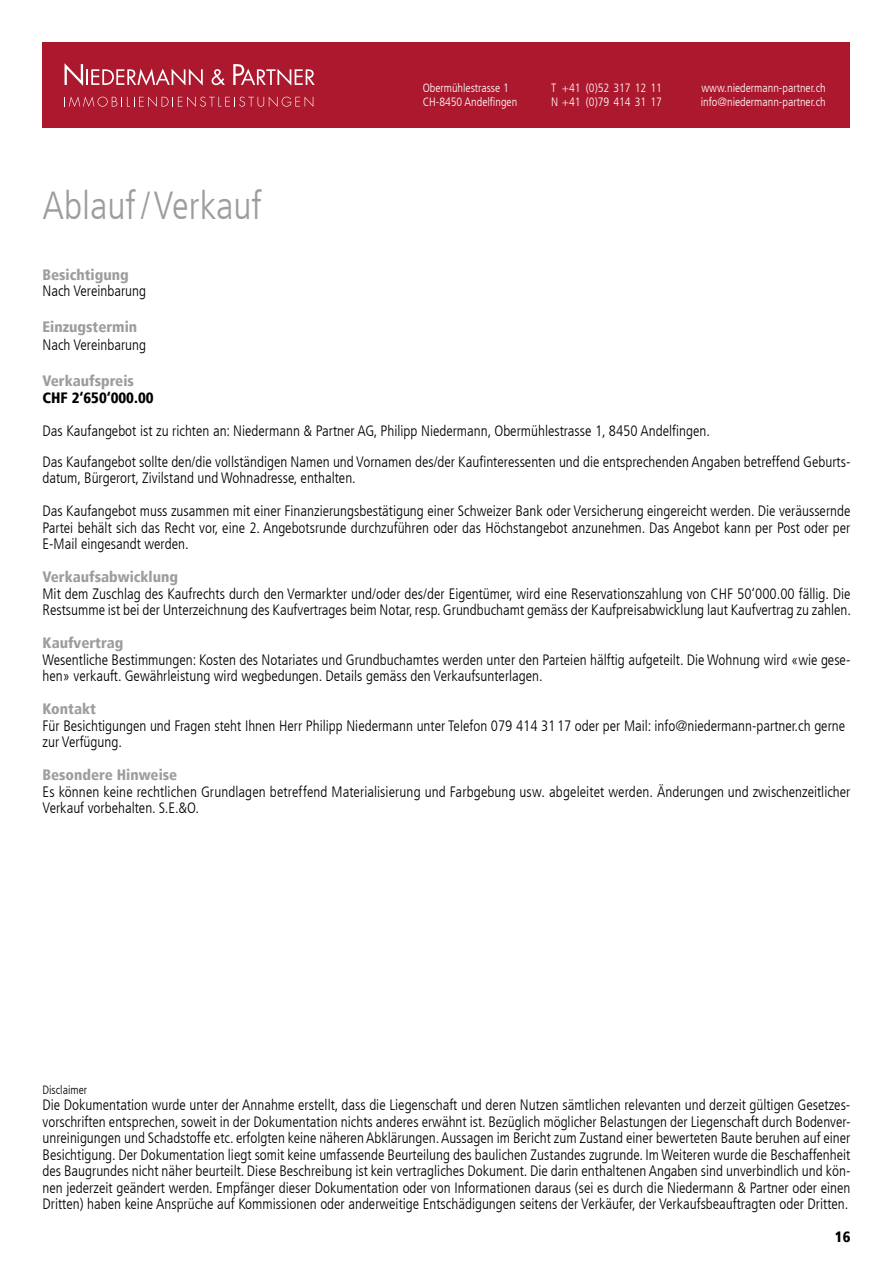
<style>
.page{position:relative;width:893px;height:1263px;background:#fff}
.page>*{position:absolute;margin:0;border:0;box-sizing:border-box;transform-origin:0 0}
.t1{font:300 condensed 39px "Frutiger LT";color:#9d9d9c}
.t2{font:300 condensed 15px/16.5px "Frutiger LT";color:#000}
.t3{font:900 condensed 15px "Frutiger LT";color:#9d9d9c}
.t4{font:900 condensed 15px "Frutiger LT";color:#000}
.t5{font:300 condensed 12px/14.4px "Frutiger LT";color:#fff}
.t6{font:300 condensed 12px "Frutiger LT";color:#000}
</style>
<div class="page">
<div style="left:43px;top:43px;width:807px;height:85px;background:#ac182d"></div>
<svg style="left:212px;top:69px;width:13px;height:16px"></svg>
<svg style="left:65px;top:64px;width:138px;height:22px"></svg>
<svg style="left:233px;top:64px;width:82px;height:22px"></svg>
<svg style="left:69px;top:96px;width:244px;height:11px"></svg>
<h1 class="t1" style="left:43px;top:183px;width:221px">Ablauf/Verkauf</h1>
<p class="t5" style="left:551px;top:81px;width:112px">T +41 (0)52 317 12 11<br>N +41 (0)79 414 31 17</p>
<p class="t5" style="left:423px;top:81px;width:96px">Obermühlestrasse 1<br>CH-8450 Andelfingen</p>
<p class="t5" style="left:701px;top:81px;width:126px">www.niedermann-partner.ch info@niedermann-partner.ch</p>
<p class="t3" style="left:43px;top:265px;width:88px">Besichtigung</p>
<p class="t2" style="left:43px;top:283px;width:105px">Nach Vereinbarung</p>
<p class="t3" style="left:43px;top:318px;width:96px">Einzugstermin</p>
<p class="t2" style="left:43px;top:337px;width:105px">Nach Vereinbarung</p>
<p class="t3" style="left:43px;top:372px;width:93px">Verkaufspreis</p>
<p class="t4" style="left:43px;top:388px;width:113px">CHF 2‘650‘000.00</p>
<p class="t2" style="left:43px;top:415px;width:809px;line-height:31px">Das Kaufangebot ist zu richten an: Niedermann &amp; Partner AG, Philipp Niedermann, Obermühlestrasse 1, 8450 Andelfingen.<br>Das Kaufangebot sollte den/die vollständigen Namen und Vornamen des/der Kaufinteressenten und die entsprechenden Angaben betreffend Geburts-</p>
<p class="t2" style="left:43px;top:470px;width:315px">datum, Bürgerort, Zivilstand und Wohnadresse, enthalten.</p>
<p class="t2" style="left:43px;top:503px;width:809px;text-align:justify">Das Kaufangebot muss zusammen mit einer Finanzierungsbestätigung einer Schweizer Bank oder Versicherung eingereicht werden. Die veräussernde Partei behält sich das Recht vor, eine 2. Angebotsrunde durchzuführen oder das Höchstangebot anzunehmen. Das Angebot kann per Post oder per E-Mail eingesandt werden.</p>
<p class="t3" style="left:43px;top:568px;width:137px">Verkaufsabwicklung</p>
<p class="t2" style="left:43px;top:585px;width:810px">Mit dem Zuschlag des Kaufrechts durch den Vermarkter und/oder des/der Eigentümer, wird eine Reservationszahlung von CHF 50‘000.00 fällig. Die<br>Restsumme ist bei der Unterzeichnung des Kaufvertrages beim Notar, resp. Grundbuchamt gemäss der Kaufpreisabwicklung laut Kaufvertrag zu zahlen.</p>
<p class="t3" style="left:43px;top:634px;width:82px">Kaufvertrag</p>
<p class="t2" style="left:43px;top:651px;width:809px">Wesentliche Bestimmungen: Kosten des Notariates und Grundbuchamtes werden unter den Parteien hälftig aufgeteilt. Die Wohnung wird «wie gese&shy;hen» verkauft. Gewährleistung wird wegbedungen. Details gemäss den Verkaufsunterlagen.</p>
<p class="t3" style="left:43px;top:700px;width:55px">Kontakt</p>
<p class="t2" style="left:43px;top:717px;width:804px">Für Besichtigungen und Fragen steht Ihnen Herr Philipp Niedermann unter Telefon 079 414 31 17 oder per Mail: info@niedermann-partner.ch gerne zur Verfügung.</p>
<p class="t3" style="left:43px;top:766px;width:136px">Besondere Hinweise</p>
<p class="t2" style="left:43px;top:783px;width:809px">Es können keine rechtlichen Grundlagen betreffend Materialisierung und Farbgebung usw. abgeleitet werden. Änderungen und zwischenzeitlicher<br>Verkauf vorbehalten. S.E.&amp;O.</p>
<p class="t6" style="left:43px;top:1083px;width:46px">Disclaimer</p>
<p class="t2" style="left:43px;top:1097px;width:809px;text-align:justify">Die Dokumentation wurde unter der Annahme erstellt, dass die Liegenschaft und deren Nutzen sämtlichen relevanten und derzeit gültigen Gesetzes&shy;vorschriften entsprechen, soweit in der Dokumentation nichts anderes erwähnt ist. Bezüglich möglicher Belastungen der Liegenschaft durch Bodenver&shy;unreinigungen und Schadstoffe etc. erfolgten keine näheren Abklärungen. Aussagen im Bericht zum Zustand einer bewerteten Baute beruhen auf einer Besichtigung. Der Dokumentation liegt somit keine umfassende Beurteilung des baulichen Zustandes zugrunde. Im Weiteren wurde die Beschaffenheit des Baugrundes nicht näher beurteilt. Diese Beschreibung ist kein vertragliches Dokument. Die darin enthaltenen Angaben sind unverbindlich und kön&shy;nen jederzeit geändert werden. Empfänger dieser Dokumentation oder von Informationen daraus (sei es durch die Niedermann &amp; Partner oder einen Dritten) haben keine Ansprüche auf Kommissionen oder anderweitige Entschädigungen seitens der Verkäufer, der Verkaufsbeauftragten oder Dritten.</p>
<p class="t4" style="left:835px;top:1228px;width:17px">16</p>
</div>
